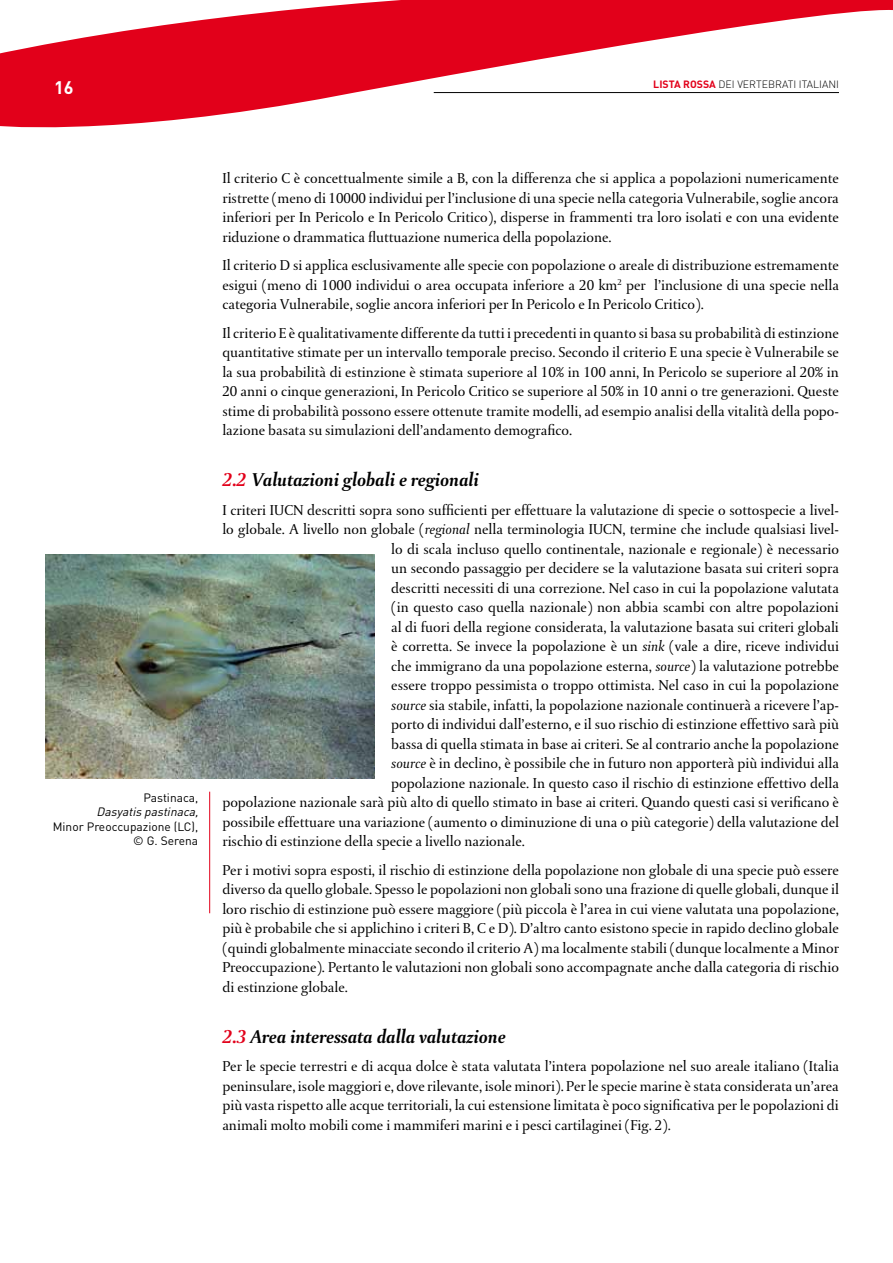
<style>
.page{position:relative;width:893px;height:1263px;background:#fff}
.page>*{position:absolute;margin:0;border:0;box-sizing:border-box;transform-origin:0 0}
.t1{font:italic 700 19.5px "DTL Paradox T";color:#000}
.t2{font:700 18px "DIN";color:#fff}
.t3{font:15px/19.5px "DTL Paradox T";color:#000;text-align:justify}
.t4{font:12px/14.4px "DIN";color:#000;text-align:right}
.t5{font:italic 12px "DIN";color:#000}
.t6{font:300 10.5px "DIN";color:#000}
.s1{font-weight:700;color:#e2001a}
.s2{color:#e2001a}
.s3{font-style:italic}
</style>
<div class="page">
<svg style="left:0;top:0;width:893px;height:128px"></svg>
<hr style="left:434px;top:92px;width:405px;height:1px;background:#000">
<img style="left:46px;top:555px;width:328px;height:223px">
<hr style="left:209px;top:792px;width:1px;height:121px;background:#e2001a">
<p class="t2" style="left:54px;top:76px;width:21px">16</p>
<p class="t6" style="left:653px;top:78px;width:187px"><span class="s1">LISTA ROSSA</span> DEI VERTEBRATI ITALIANI</p>
<p class="t4" style="left:143px;top:790px;width:56px">Pastinaca,</p>
<p class="t5" style="left:96px;top:804px;width:106px">Dasyatis pastinaca,</p>
<p class="t4" style="left:53px;top:819px;width:147px">Minor Preoccupazione (LC), © G. Serena</p>
<p class="t3" style="left:222px;top:169px;width:618px">Il criterio C è concettualmente simile a B, con la differenza che si applica a popolazioni numericamente ristrette (meno di 10000 individui per l’inclusione di una specie nella categoria Vulnerabile, soglie ancora inferiori per In Pericolo e In Pericolo Critico), disperse in frammenti tra loro isolati e con una evidente riduzione o drammatica fluttuazione numerica della popolazione.</p>
<p class="t3" style="left:222px;top:256px;width:618px">Il criterio D si applica esclusivamente alle specie con popolazione o areale di distribuzione estremamente esigui (meno di 1000 individui o area occupata inferiore a 20 km<sup>2</sup> per l’inclusione di una specie nella categoria Vulnerabile, soglie ancora inferiori per In Pericolo e In Pericolo Critico).</p>
<p class="t3" style="left:222px;top:323px;width:618px">Il criterio E è qualitativamente differente da tutti i precedenti in quanto si basa su probabilità di estinzione quantitative stimate per un intervallo temporale preciso. Secondo il criterio E una specie è Vulnerabile se la sua probabilità di estinzione è stimata superiore al 10% in 100 anni, In Pericolo se superiore al 20% in 20 anni o cinque generazioni, In Pericolo Critico se superiore al 50% in 10 anni o tre generazioni. Queste stime di probabilità possono essere ottenute tramite modelli, ad esempio analisi della vitalità della popo&shy;lazione basata su simulazioni dell’andamento demografico.</p>
<h1 class="t1" style="left:222px;top:468px;width:258px"><span class="s2">2.2</span> Valutazioni globali e regionali</h1>
<p class="t3" style="left:222px;top:500px;width:618px">I criteri IUCN descritti sopra sono sufficienti per effettuare la valutazione di specie o sottospecie a livel-</p>
<p class="t3" style="left:222px;top:520px;width:618px">lo globale. A livello non globale (<span class="s3">regional</span> nella terminologia IUCN, termine che include qualsiasi livel-</p>
<p class="t3" style="left:391px;top:539px;width:449px">lo di scala incluso quello continentale, nazionale e regionale) è necessario</p>
<p class="t3" style="left:391px;top:559px;width:449px">un secondo passaggio per decidere se la valutazione basata sui criteri sopra</p>
<p class="t3" style="left:391px;top:578px;width:449px">descritti necessiti di una correzione. Nel caso in cui la popolazione valutata</p>
<p class="t3" style="left:391px;top:598px;width:449px">(in questo caso quella nazionale) non abbia scambi con altre popolazioni</p>
<p class="t3" style="left:391px;top:617px;width:449px">al di fuori della regione considerata, la valutazione basata sui criteri globali</p>
<p class="t3" style="left:391px;top:637px;width:449px">è corretta. Se invece la popolazione è un <span class="s3">sink</span> (vale a dire, riceve individui</p>
<p class="t3" style="left:391px;top:656px;width:449px">che immigrano da una popolazione esterna, <span class="s3">source</span>) la valutazione potrebbe</p>
<p class="t3" style="left:391px;top:676px;width:449px">essere troppo pessimista o troppo ottimista. Nel caso in cui la popolazione</p>
<p class="t3" style="left:391px;top:695px;width:449px"><span class="s3">source</span> sia stabile, infatti, la popolazione nazionale continuerà a ricevere l’ap-</p>
<p class="t3" style="left:391px;top:715px;width:449px">porto di individui dall’esterno, e il suo rischio di estinzione effettivo sarà più</p>
<p class="t3" style="left:391px;top:734px;width:449px">bassa di quella stimata in base ai criteri. Se al contrario anche la popolazione</p>
<p class="t3" style="left:391px;top:754px;width:449px"><span class="s3">source</span> è in declino, è possibile che in futuro non apporterà più individui alla</p>
<p class="t3" style="left:391px;top:773px;width:449px">popolazione nazionale. In questo caso il rischio di estinzione effettivo della</p>
<p class="t3" style="left:222px;top:793px;width:618px">popolazione nazionale sarà più alto di quello stimato in base ai criteri. Quando questi casi si verificano è</p>
<p class="t3" style="left:222px;top:812px;width:618px">possibile effettuare una variazione (aumento o diminuzione di una o più categorie) della valutazione del</p>
<p class="t3" style="left:222px;top:832px;width:304px">rischio di estinzione della specie a livello nazionale.</p>
<p class="t3" style="left:222px;top:860px;width:618px">Per i motivi sopra esposti, il rischio di estinzione della popolazione non globale di una specie può essere diverso da quello globale. Spesso le popolazioni non globali sono una frazione di quelle globali, dunque il loro rischio di estinzione può essere maggiore (più piccola è l’area in cui viene valutata una popolazione, più è probabile che si applichino i criteri B, C e D). D’altro canto esistono specie in rapido declino globale (quindi globalmente minacciate secondo il criterio A) ma localmente stabili (dunque localmente a Minor Preoccupazione). Pertanto le valutazioni non globali sono accompagnate anche dalla categoria di rischio di estinzione globale.</p>
<h1 class="t1" style="left:222px;top:1025px;width:285px"><span class="s2">2.3</span> Area interessata dalla valutazione</h1>
<p class="t3" style="left:222px;top:1057px;width:618px">Per le specie terrestri e di acqua dolce è stata valutata l’intera popolazione nel suo areale italiano (Italia peninsulare, isole maggiori e, dove rilevante, isole minori). Per le specie marine è stata considerata un’area più vasta rispetto alle acque territoriali, la cui estensione limitata è poco significativa per le popolazioni di animali molto mobili come i mammiferi marini e i pesci cartilaginei (Fig. 2).</p>
</div>
